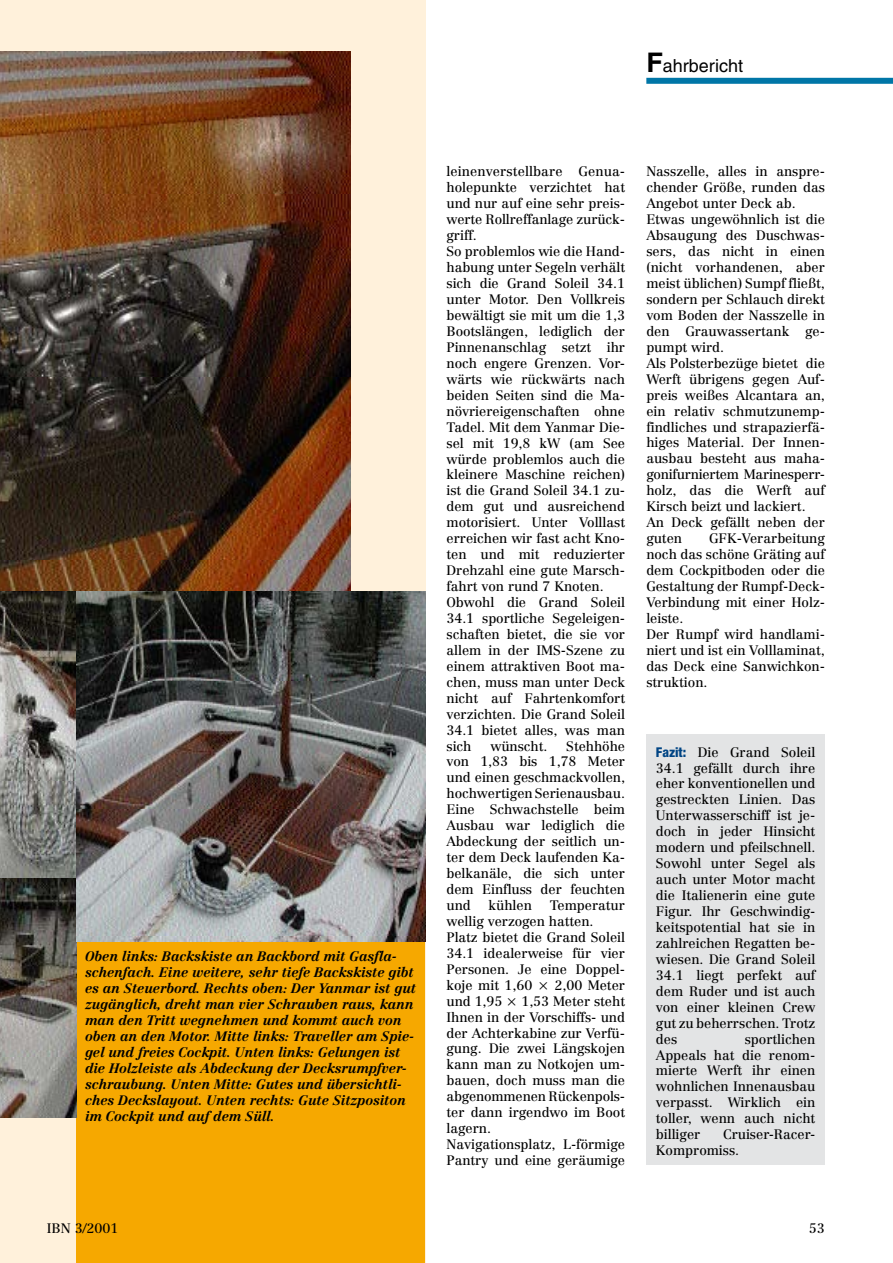
<style>
.page{position:relative;width:893px;height:1263px;background:#fff}
.page>*{position:absolute;margin:0;border:0;box-sizing:border-box;transform-origin:0 0}
.t1{font:18px "Helvetica";color:#000}
.t2{font:13.5px/15.9px "Centennial";letter-spacing:-.005em;color:#000}
.t3{font:italic 700 13.5px/15.9px "Centennial";letter-spacing:-.005em;color:#000}
.s1{font-weight:700;font-size:27px}
.s2{font-family:"Helvetica Neue";font-weight:800;font-stretch:condensed;color:#004484}
</style>
<div class="page">
<div style="left:646px;top:78px;width:247px;height:6px;background:#0076a7"></div>
<div style="left:0;top:0;width:425px;height:1263px;background:#fff1db"></div>
<img style="left:0;top:51px;width:351px;height:540px">
<div style="left:77px;top:942px;width:348px;height:321px;background:#f6a800"></div>
<div style="left:646px;top:735px;width:179px;height:430px;background:#e3e4e5"></div>
<img style="left:0;top:591px;width:77px;height:287px">
<img style="left:0;top:878px;width:77px;height:239px">
<img style="left:77px;top:591px;width:348px;height:351px">
<h1 class="t1" style="left:646px;top:55px;width:98px"><span class="s1">F</span>ahrbericht</h1>
<p class="t3" style="left:85px;top:948px;width:332px">Oben links: Backskiste an Backbord mit Gasfla&shy;schenfach. Eine weitere, sehr tiefe Backskiste gibt es an Steuerbord. Rechts oben: Der Yanmar ist gut zugänglich, dreht man vier Schrauben raus, kann man den Tritt wegnehmen und kommt auch von oben an den Motor. Mitte links: Traveller am Spie&shy;gel und freies Cockpit. Unten links: Gelungen ist die Holzleiste als Abdeckung der Decksrumpfver&shy;schraubung. Unten Mitte: Gutes und übersichtli&shy;ches Deckslayout. Unten rechts: Gute Sitzpositon im Cockpit und auf dem Süll.</p>
<p class="t2" style="left:446px;top:164px;width:180px">leinenverstellbare Genua&shy;holepunkte verzichtet hat und nur auf eine sehr preis&shy;werte Rollreffanlage zurück&shy;griff.<br>So problemlos wie die Hand&shy;habung unter Segeln verhält sich die Grand Soleil 34.1 unter Motor. Den Vollkreis bewältigt sie mit um die 1,3<br>Bootslängen, lediglich der<br>Pinnenanschlag setzt ihr noch engere Grenzen. Vor&shy;wärts wie rückwärts nach beiden Seiten sind die Ma&shy;növriereigenschaften ohne<br>Tadel. Mit dem Yanmar Die&shy;sel mit 19,8 kW (am See würde problemlos auch die kleinere Maschine reichen) ist die Grand Soleil 34.1 zu&shy;dem gut und ausreichend motorisiert. Unter Volllast erreichen wir fast acht Kno&shy;ten und mit reduzierter<br>Drehzahl eine gute Marsch&shy;fahrt von rund 7 Knoten.<br>Obwohl die Grand Soleil<br>34.1 sportliche Segeleigen&shy;schaften bietet, die sie vor allem in der IMS-Szene zu einem attraktiven Boot ma&shy;chen, muss man unter Deck nicht auf Fahrtenkomfort verzichten. Die Grand Soleil<br>34.1 bietet alles, was man sich</p>
<p class="t2" style="left:446px;top:738px;width:180px;text-align:justify;text-indent:120px">Stehhöhe von 1,83 bis 1,78 Meter und einen geschmackvollen, hochwertigen Serienausbau.<br>Eine Schwachstelle beim Ausbau war lediglich die Abdeckung der seitlich un&shy;ter dem Deck laufenden Ka&shy;belkanäle, die sich unter dem Einfluss der feuchten und</p>
<p class="t2" style="left:490px;top:738px;width:59px">wünscht.</p>
<p class="t2" style="left:489px;top:897px;width:45px">kühlen</p>
<p class="t2" style="left:446px;top:897px;width:180px;text-indent:103px">Temperatur wellig verzogen hatten.<br>Platz bietet die Grand Soleil<br>34.1 idealerweise für vier<br>Personen. Je eine Doppel&shy;koje mit 1,60</p>
<p class="t2" style="left:555px;top:977px;width:72px">2,00 Meter</p>
<p class="t2" style="left:446px;top:993px;width:180px;text-indent:75px">1,53 Meter steht<br>Ihnen in der Vorschiffs- und der Achterkabine zur Verfü&shy;gung. Die zwei Längskojen kann man zu Notkojen um&shy;bauen, doch muss man die abgenommenen Rückenpols&shy;ter dann irgendwo im Boot lagern.<br>Navigationsplatz, L-förmige<br>Pantry und eine geräumige</p>
<p class="t2" style="left:446px;top:993px;width:57px">und 1,95</p>
<p class="t2" style="left:646px;top:164px;width:180px">Nasszelle, alles in anspre&shy;chender Größe, runden das<br>Angebot unter Deck ab.<br>Etwas ungewöhnlich ist die<br>Absaugung des Duschwas&shy;sers, das nicht in einen (nicht vorhandenen, aber meist üblichen) Sumpf fließt, sondern per Schlauch direkt vom Boden der Nasszelle in den Grauwassertank ge&shy;pumpt wird.<br>Als Polsterbezüge bietet die<br>Werft übrigens gegen Auf&shy;preis weißes Alcantara an, ein relativ schmutzunemp&shy;findliches und strapazierfä&shy;higes Material. Der Innen&shy;ausbau besteht aus maha&shy;gonifurniertem Marinesperr&shy;holz, das die Werft auf<br>Kirsch beizt und lackiert.<br>An Deck gefällt neben der guten</p>
<p class="t2" style="left:646px;top:530px;width:180px;text-indent:63px">GFK-Verarbeitung noch das schöne Gräting auf dem Cockpitboden oder die<br>Gestaltung der Rumpf-Deck-<br>Verbindung mit einer Holz&shy;leiste.<br>Der Rumpf wird handlami&shy;niert und ist ein Volllaminat, das Deck eine Sanwichkon&shy;struktion.</p>
<p class="t2" style="left:656px;top:744px;width:161px;text-align:justify"><span class="s2">Fazit:</span> Die Grand Soleil 34.1 gefällt durch ihre eher konventionellen und gestreckten Linien. Das Unterwasserschiff ist je&shy;doch in jeder Hinsicht modern und pfeilschnell.<br>Sowohl unter Segel als auch unter Motor macht die Italienerin eine gute Figur. Ihr Geschwindig&shy;keitspotential hat sie in zahlreichen Regatten be&shy;wiesen. Die Grand Soleil 34.1 liegt perfekt auf dem Ruder und ist auch von einer kleinen Crew gut zu beherrschen. Trotz des</p>
<p class="t2" style="left:656px;top:1031px;width:161px;text-align:justify;text-indent:89px">sportlichen Appeals hat die renom&shy;mierte Werft ihr einen wohnlichen Innenausbau verpasst. Wirklich ein toller, wenn auch nicht billiger</p>
<p class="t2" style="left:656px;top:1126px;width:161px;text-indent:67px">Cruiser-Racer-<br>Kompromiss.</p>
<p class="t2" style="left:47px;top:1220px;width:73px">IBN 3/2001</p>
<p class="t2" style="left:809px;top:1220px;width:17px">53</p>
</div>
